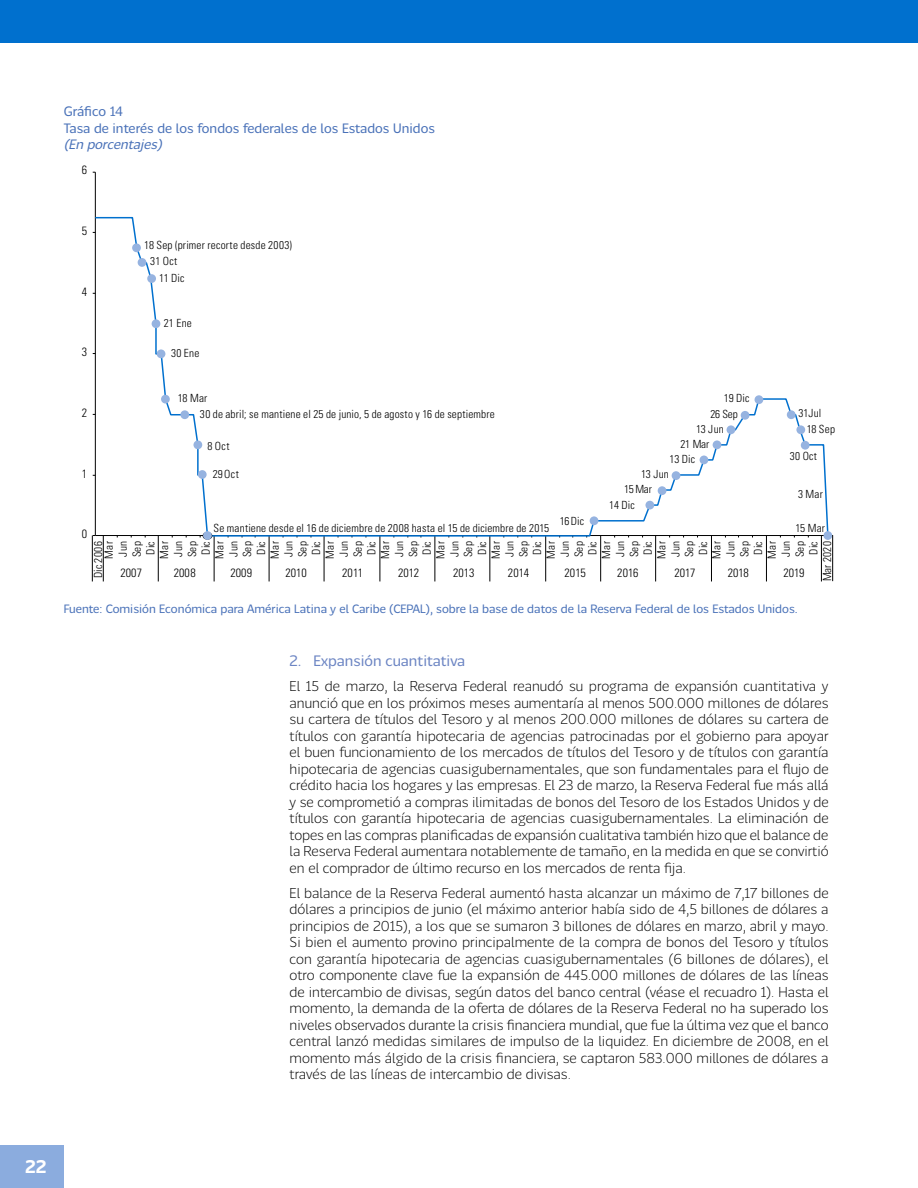
<style>
.page{position:relative;width:918px;height:1188px;background:#fff}
.page>*{position:absolute;margin:0;border:0;box-sizing:border-box;transform-origin:0 0}
.t1{font:700 18px "Chilena";color:#fff}
.t2{font:15px "Chilena";color:#6c85c3}
.t3{font:300 14.25px/16.5px "Chilena";color:#000;text-align:justify}
.t4{font:13.5px/16.5px "Chilena";color:#4971b8}
.t5{font:italic 13.5px "Chilena";color:#4971b8}
.t6{font:12px "Chilena";color:#4971b8}
.t7{font:300 condensed 12px "Univers LT Std";letter-spacing:.005em;color:#000}
.t8{font:300 condensed 11.25px/13.8px "Univers LT Std";letter-spacing:.015em;color:#000;text-align:right}
.t9{font:300 condensed 11.25px/16.2px "Univers LT Std";letter-spacing:-.01em;color:#000}
</style>
<div class="page">
<div style="left:0;top:1145px;width:64px;height:43px;background:#8bacde"></div>
<div style="left:0;top:0;width:918px;height:43px;background:#0070ce"></div>
<hr style="left:95px;top:172px;width:1px;height:364px;background:#000">
<hr style="left:821px;top:536px;width:1px;height:45px;background:#000">
<hr style="left:766px;top:536px;width:1px;height:45px;background:#000">
<hr style="left:711px;top:536px;width:1px;height:45px;background:#000">
<hr style="left:655px;top:536px;width:1px;height:45px;background:#000">
<hr style="left:600px;top:536px;width:1px;height:45px;background:#000">
<hr style="left:545px;top:536px;width:1px;height:45px;background:#000">
<hr style="left:489px;top:536px;width:1px;height:45px;background:#000">
<hr style="left:435px;top:536px;width:1px;height:45px;background:#000">
<hr style="left:380px;top:536px;width:1px;height:45px;background:#000">
<hr style="left:324px;top:536px;width:1px;height:45px;background:#000">
<hr style="left:269px;top:536px;width:1px;height:45px;background:#000">
<hr style="left:214px;top:536px;width:1px;height:45px;background:#000">
<hr style="left:158px;top:536px;width:1px;height:45px;background:#000">
<hr style="left:103px;top:536px;width:1px;height:45px;background:#000">
<hr style="left:92px;top:536px;width:1px;height:45px;background:#000">
<svg style="left:94px;top:216px;width:735px;height:321px"></svg>
<div style="left:132px;top:243px;width:9px;height:9px;background:#96b3e0;border-radius:50%"></div>
<div style="left:138px;top:258px;width:8px;height:9px;background:#96b3e0;border-radius:50%"></div>
<div style="left:147px;top:274px;width:9px;height:9px;background:#96b3e0;border-radius:50%"></div>
<div style="left:152px;top:319px;width:8px;height:9px;background:#96b3e0;border-radius:50%"></div>
<div style="left:157px;top:349px;width:8px;height:9px;background:#96b3e0;border-radius:50%"></div>
<div style="left:161px;top:395px;width:9px;height:9px;background:#96b3e0;border-radius:50%"></div>
<div style="left:180px;top:410px;width:9px;height:9px;background:#96b3e0;border-radius:50%"></div>
<div style="left:193px;top:440px;width:9px;height:9px;background:#96b3e0;border-radius:50%"></div>
<div style="left:198px;top:470px;width:9px;height:9px;background:#96b3e0;border-radius:50%"></div>
<div style="left:203px;top:531px;width:9px;height:9px;background:#96b3e0;border-radius:50%"></div>
<div style="left:590px;top:516px;width:8px;height:9px;background:#96b3e0;border-radius:50%"></div>
<div style="left:645px;top:501px;width:9px;height:8px;background:#96b3e0;border-radius:50%"></div>
<div style="left:658px;top:486px;width:8px;height:9px;background:#96b3e0;border-radius:50%"></div>
<div style="left:672px;top:471px;width:8px;height:9px;background:#96b3e0;border-radius:50%"></div>
<div style="left:700px;top:456px;width:8px;height:8px;background:#96b3e0;border-radius:50%"></div>
<div style="left:713px;top:440px;width:8px;height:9px;background:#96b3e0;border-radius:50%"></div>
<div style="left:727px;top:425px;width:8px;height:9px;background:#96b3e0;border-radius:50%"></div>
<div style="left:741px;top:411px;width:8px;height:9px;background:#96b3e0;border-radius:50%"></div>
<div style="left:755px;top:395px;width:8px;height:9px;background:#96b3e0;border-radius:50%"></div>
<div style="left:787px;top:410px;width:9px;height:9px;background:#96b3e0;border-radius:50%"></div>
<div style="left:796px;top:425px;width:9px;height:9px;background:#96b3e0;border-radius:50%"></div>
<div style="left:801px;top:441px;width:9px;height:9px;background:#96b3e0;border-radius:50%"></div>
<div style="left:823px;top:531px;width:9px;height:9px;background:#96b3e0;border-radius:50%"></div>
<hr style="left:832px;top:535px;width:1px;height:46px;background:#000">
<p class="t4" style="left:64px;top:103px;width:373px">Gráfico 14<br>Tasa de interés de los fondos federales de los Estados Unidos</p>
<p class="t5" style="left:64px;top:135px;width:103px">(En porcentajes)</p>
<p class="t7" style="left:82px;top:163px;width:7px">6</p>
<p class="t7" style="left:82px;top:224px;width:7px">5</p>
<p class="t7" style="left:82px;top:284px;width:7px">4</p>
<p class="t7" style="left:82px;top:345px;width:7px">3</p>
<p class="t7" style="left:82px;top:405px;width:7px">2</p>
<p class="t7" style="left:82px;top:466px;width:7px">1</p>
<p class="t7" style="left:82px;top:527px;width:7px">0</p>
<p class="t8" style="left:150px;top:238px;width:143px;line-height:15.5px;text-align:left;text-indent:-6px">18 Sep (primer recorte desde 2003)<br>31 Oct</p>
<p class="t8" style="left:159px;top:271px;width:27px">11 Dic</p>
<p class="t8" style="left:164px;top:316px;width:30px">21 Ene</p>
<p class="t8" style="left:171px;top:346px;width:30px">30 Ene</p>
<p class="t8" style="left:200px;top:390px;width:296px;line-height:15.9px;text-align:left;text-indent:-22px">18 Mar<br>30 de abril; se mantiene el 25 de junio, 5 de agosto y 16 de septiembre</p>
<p class="t8" style="left:207px;top:439px;width:24px">8 Oct</p>
<p class="t8" style="left:213px;top:467px;width:27px">29Oct</p>
<p class="t8" style="left:213px;top:521px;width:337px">Se mantiene desde el 16 de diciembre de 2008 hasta el 15 de diciembre de 2015</p>
<p class="t8" style="left:560px;top:514px;width:26px">16Dic</p>
<p class="t8" style="left:724px;top:391px;width:27px">19 Dic</p>
<p class="t8" style="left:710px;top:407px;width:29px">26 Sep</p>
<p class="t8" style="left:696px;top:422px;width:29px">13 Jun</p>
<p class="t8" style="left:680px;top:437px;width:30px">21 Mar</p>
<p class="t8" style="left:670px;top:452px;width:27px">13 Dic</p>
<p class="t8" style="left:641px;top:467px;width:29px">13 Jun</p>
<p class="t8" style="left:624px;top:482px;width:29px">15Mar</p>
<p class="t8" style="left:609px;top:499px;width:27px">14 Dic</p>
<p class="t9" style="left:807px;top:405px;width:30px;text-indent:-8px">31Jul<br>18 Sep</p>
<p class="t8" style="left:790px;top:449px;width:29px">30 Oct</p>
<p class="t8" style="left:798px;top:487px;width:26px">3 Mar</p>
<p class="t8" style="left:796px;top:521px;width:31px">15 Mar</p>
<p class="t8" style="left:93px;top:578px;width:39px;line-height:10.6px;rotate:-90deg">Dic 2006<br>Mar</p>
<p class="t8" style="left:116px;top:581px;width:42px;rotate:-90deg">Jun<br>Sep<br>Dic<br>Mar<br>Jun<br>Sep<br>Dic<br>Mar<br>Jun<br>Sep<br>Dic<br>Mar<br>Jun<br>Sep<br>Dic<br>Mar<br>Jun<br>Sep<br>Dic<br>Mar<br>Jun<br>Sep<br>Dic<br>Mar<br>Jun<br>Sep<br>Dic<br>Mar<br>Jun<br>Sep<br>Dic<br>Mar<br>Jun<br>Sep<br>Dic<br>Mar<br>Jun<br>Sep<br>Dic<br>Mar<br>Jun<br>Sep<br>Dic<br>Mar<br>Jun<br>Sep<br>Dic<br>Mar<br>Jun<br>Sep<br>Dic<br>Mar 2020</p>
<p class="t7" style="left:120px;top:565px;width:23px">2007</p>
<p class="t7" style="left:174px;top:565px;width:23px">2008</p>
<p class="t7" style="left:230px;top:565px;width:23px">2009</p>
<p class="t7" style="left:285px;top:565px;width:23px">2010</p>
<p class="t7" style="left:342px;top:565px;width:22px">2011</p>
<p class="t7" style="left:398px;top:565px;width:23px">2012</p>
<p class="t7" style="left:453px;top:565px;width:23px">2013</p>
<p class="t7" style="left:508px;top:565px;width:23px">2014</p>
<p class="t7" style="left:565px;top:565px;width:23px">2015</p>
<p class="t7" style="left:617px;top:565px;width:23px">2016</p>
<p class="t7" style="left:674px;top:565px;width:23px">2017</p>
<p class="t7" style="left:728px;top:565px;width:23px">2018</p>
<p class="t7" style="left:783px;top:565px;width:23px">2019</p>
<p class="t6" style="left:64px;top:600px;width:736px">Fuente: Comisión Económica para América Latina y el Caribe (CEPAL), sobre la base de datos de la Reserva Federal de los Estados Unidos.</p>
<p class="t2" style="left:290px;top:650px;width:177px">2. Expansión cuantitativa</p>
<p class="t3" style="left:290px;top:677px;width:541px">El 15 de marzo, la Reserva Federal reanudó su programa de expansión cuantitativa y anunció que en los próximos meses aumentaría al menos 500.000 millones de dólares su cartera de títulos del Tesoro y al menos 200.000 millones de dólares su cartera de títulos con garantía hipotecaria de agencias patrocinadas por el gobierno para apoyar el buen funcionamiento de los mercados de títulos del Tesoro y de títulos con garantía hipotecaria de agencias cuasigubernamentales, que son fundamentales para el flujo de crédito hacia los hogares y las empresas. El 23 de marzo, la Reserva Federal fue más allá y se comprometió a compras ilimitadas de bonos del Tesoro de los Estados Unidos y de títulos con garantía hipotecaria de agencias cuasigubernamentales. La eliminación de topes en las compras planificadas de expansión cualitativa también hizo que el balance de la Reserva Federal aumentara notablemente de tamaño, en la medida en que se convirtió en el comprador de último recurso en los mercados de renta fija.</p>
<p class="t3" style="left:290px;top:883px;width:541px">El balance de la Reserva Federal aumentó hasta alcanzar un máximo de 7,17 billones de dólares a principios de junio (el máximo anterior había sido de 4,5 billones de dólares a principios de 2015), a los que se sumaron 3 billones de dólares en marzo, abril y mayo.<br>Si bien el aumento provino principalmente de la compra de bonos del Tesoro y títulos con garantía hipotecaria de agencias cuasigubernamentales (6 billones de dólares), el otro componente clave fue la expansión de 445.000 millones de dólares de las líneas de intercambio de divisas, según datos del banco central (véase el recuadro 1). Hasta el momento, la demanda de la oferta de dólares de la Reserva Federal no ha superado los niveles observados durante la crisis financiera mundial, que fue la última vez que el banco central lanzó medidas similares de impulso de la liquidez. En diciembre de 2008, en el momento más álgido de la crisis financiera, se captaron 583.000 millones de dólares a través de las líneas de intercambio de divisas.</p>
<p class="t1" style="left:25px;top:1154px;width:23px">22</p>
</div>
